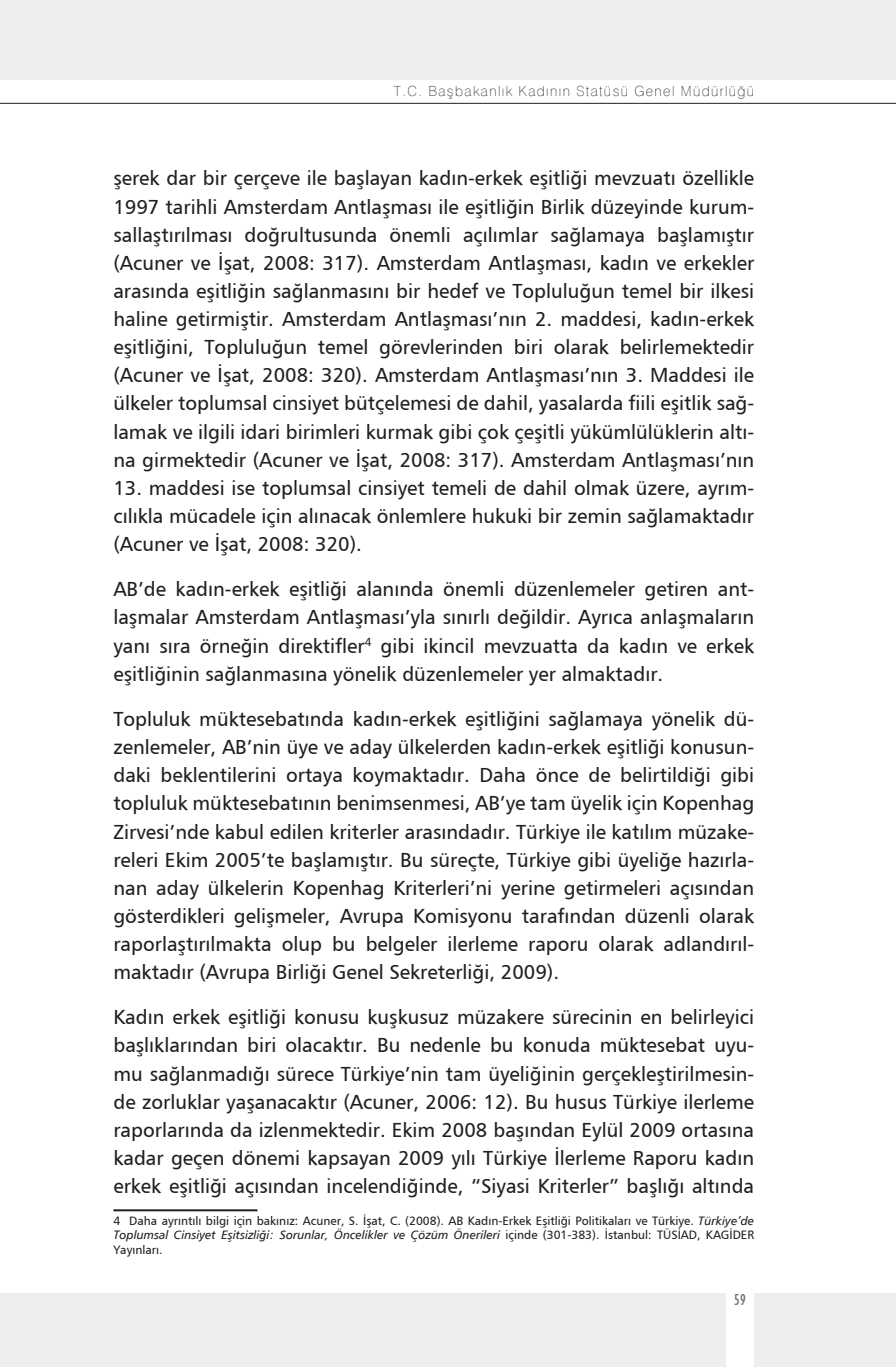
<style>
.page{position:relative;width:896px;height:1367px;background:#fff}
.page>*{position:absolute;margin:0;border:0;box-sizing:border-box;transform-origin:0 0}
.t1{font:20px/28.2px "Humanist 777 BT Roman B";color:#231f20;text-align:justify}
.t2{font:condensed 16px "Humanist 521 BT";color:#6c6d70}
.t3{font:100 14px "Swiss 721 BT";letter-spacing:.1em;color:#231f20}
.t4{font:12px "Humanist 777 BT Roman B";color:#231f20}
.t5{font:12px "Humanist 777 BT Italic B";color:#231f20}
.s1{font-family:"Humanist 777 BT Italic B"}
.s2{font-family:"Humanist 777 BT Roman B"}
</style>
<div class="page">
<div style="left:0;top:1293px;width:726px;height:73px;background:#eeeeef"></div>
<div style="left:754px;top:1293px;width:142px;height:73px;background:#eeeeef"></div>
<hr style="left:0;top:103px;width:896px;height:1px;background:#231f20">
<div style="left:0;top:0;width:896px;height:79px;background:#eeeeef"></div>
<hr style="left:113px;top:1209px;width:144px;height:2px;background:#231f20">
<p class="t3" style="left:394px;top:83px;width:362px">T.C. Başbakanlık Kadının Statüsü Genel Müdürlüğü</p>
<p class="t1" style="left:113px;top:164px;width:642px">şerek dar bir çerçeve ile başlayan kadın-erkek eşitliği mevzuatı özellikle 1997 tarihli Amsterdam Antlaşması ile eşitliğin Birlik düzeyinde kurum&shy;sallaştırılması doğrultusunda önemli açılımlar sağlamaya başlamıştır (Acuner ve İşat, 2008: 317). Amsterdam Antlaşması, kadın ve erkekler arasında eşitliğin sağlanmasını bir hedef ve Topluluğun temel bir ilkesi haline getirmiştir. Amsterdam Antlaşması’nın 2. maddesi, kadın-erkek eşitliğini, Topluluğun temel görevlerinden biri olarak belirlemektedir (Acuner ve İşat, 2008: 320). Amsterdam Antlaşması’nın 3. Maddesi ile ülkeler toplumsal cinsiyet bütçelemesi de dahil, yasalarda fiili eşitlik sağ&shy;lamak ve ilgili idari birimleri kurmak gibi çok çeşitli yükümlülüklerin altı&shy;na girmektedir (Acuner ve İşat, 2008: 317). Amsterdam Antlaşması’nın</p>
<p class="t1" style="left:113px;top:473px;width:642px">13. maddesi ise toplumsal cinsiyet temeli de dahil olmak üzere, ayrım&shy;cılıkla mücadele için alınacak önlemlere hukuki bir zemin sağlamaktadır (Acuner ve İşat, 2008: 320).</p>
<p class="t1" style="left:113px;top:575px;width:642px">AB’de kadın-erkek eşitliği alanında önemli düzenlemeler getiren ant&shy;laşmalar Amsterdam Antlaşması’yla sınırlı değildir. Ayrıca anlaşmaların yanı sıra örneğin direktifler<sup>4</sup> gibi ikincil mevzuatta da kadın ve erkek eşitliğinin sağlanmasına yönelik düzenlemeler yer almaktadır.</p>
<p class="t1" style="left:113px;top:704px;width:642px">Topluluk müktesebatında kadın-erkek eşitliğini sağlamaya yönelik dü&shy;zenlemeler, AB’nin üye ve aday ülkelerden kadın-erkek eşitliği konusun&shy;daki beklentilerini ortaya koymaktadır. Daha önce de belirtildiği gibi topluluk müktesebatının benimsenmesi, AB’ye tam üyelik için Kopenhag Zirvesi’nde kabul edilen kriterler arasındadır. Türkiye ile katılım müzake&shy;releri Ekim 2005’te başlamıştır. Bu süreçte, Türkiye gibi üyeliğe hazırla&shy;nan aday ülkelerin Kopenhag Kriterleri’ni yerine getirmeleri açısından gösterdikleri gelişmeler, Avrupa Komisyonu tarafından düzenli olarak raporlaştırılmakta olup bu belgeler ilerleme raporu olarak adlandırıl&shy;maktadır (Avrupa Birliği Genel Sekreterliği, 2009).</p>
<p class="t1" style="left:113px;top:1002px;width:642px">Kadın erkek eşitliği konusu kuşkusuz müzakere sürecinin en belirleyici başlıklarından biri olacaktır. Bu nedenle bu konuda müktesebat uyu&shy;mu sağlanmadığı sürece Türkiye’nin tam üyeliğinin gerçekleştirilmesin&shy;de zorluklar yaşanacaktır (Acuner, 2006: 12). Bu husus Türkiye ilerleme raporlarında da izlenmektedir. Ekim 2008 başından Eylül 2009 ortasına kadar geçen dönemi kapsayan 2009 yılı Türkiye İlerleme Raporu kadın erkek eşitliği açısından incelendiğinde, “Siyasi Kriterler” başlığı altında</p>
<p class="t4" style="left:113px;top:1212px;width:642px">4 Daha ayrıntılı bilgi için bakınız: Acuner, S. İşat, C. (2008). AB Kadın-Erkek Eşitliği Politikaları ve Türkiye. <span class="s1">Türkiye’de</span></p>
<p class="t5" style="left:113px;top:1227px;width:642px">Toplumsal Cinsiyet Eşitsizliği: Sorunlar, Öncelikler ve Çözüm Önerileri <span class="s2">içinde (301-383). İstanbul: TÜSİAD, KAGİDER</span></p>
<p class="t4" style="left:113px;top:1241px;width:51px">Yayınları.</p>
<p class="t2" style="left:734px;top:1290px;width:13px">59</p>
</div>
